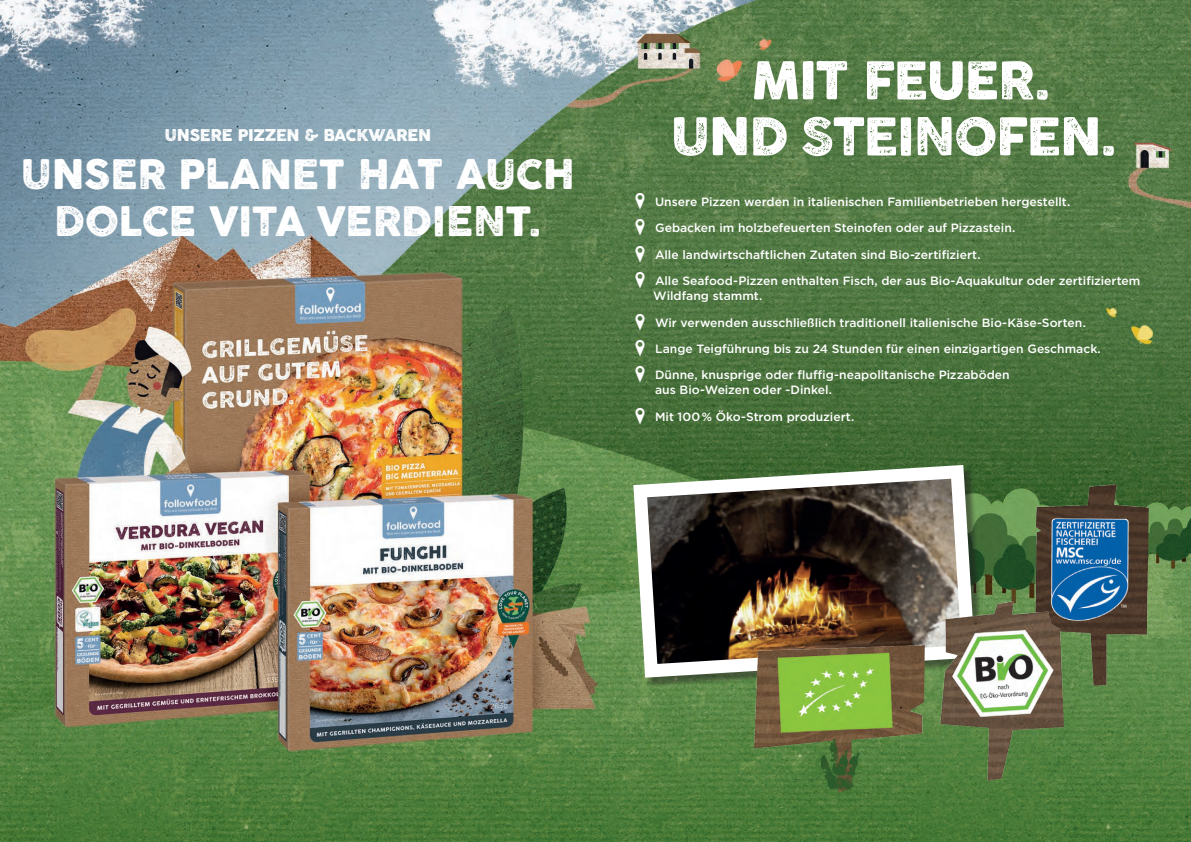
<style>
.page{position:relative;width:1191px;height:842px;background:#fff}
.page>*{position:absolute;margin:0;border:0;box-sizing:border-box;transform-origin:0 0}
.t1{font:51px/56px "Cocogoose Pro Letterpress";letter-spacing:-.025em;color:#fff;text-align:center}
.t2{font:40px/47px "Cocogoose Pro Letterpress";letter-spacing:-.01em;color:#fff;text-align:center}
.t3{font:16px "Cocogoose Pro Letterpress";letter-spacing:-.015em;color:#fff}
.t4{font:500 12px/26.3px "Gotham";color:#fff}
</style>
<div class="page">
<img style="left:0;top:0;width:1191px;height:842px">
<img style="left:626px;top:458px;width:356px;height:226px">
<img style="left:754px;top:646px;width:170px;height:146px">
<img style="left:1035px;top:484px;width:113px;height:202px">
<img style="left:940px;top:601px;width:123px;height:180px">
<svg style="left:635px;top:193px;width:9px;height:16px"></svg>
<svg style="left:635px;top:219px;width:9px;height:17px"></svg>
<svg style="left:635px;top:245px;width:9px;height:17px"></svg>
<svg style="left:635px;top:272px;width:9px;height:16px"></svg>
<svg style="left:635px;top:313px;width:9px;height:17px"></svg>
<svg style="left:635px;top:339px;width:9px;height:17px"></svg>
<svg style="left:635px;top:366px;width:9px;height:16px"></svg>
<svg style="left:635px;top:407px;width:9px;height:17px"></svg>
<h3 class="t3" style="left:165px;top:124px;width:268px">UNSERE PIZZEN &amp; BACKWAREN</h3>
<h2 class="t2" style="left:21px;top:153px;width:556px">UNSER PLANET HAT AUCH<br>DOLCE VITA VERDIENT.</h2>
<h1 class="t1" style="left:670px;top:55px;width:447px">MIT FEUER.<br>UND STEINOFEN.</h1>
<p class="t4" style="left:655px;top:189px;width:487px">Unsere Pizzen werden in italienischen Familienbetrieben hergestellt.<br>Gebacken im holzbefeuerten Steinofen oder auf Pizzastein.<br>Alle landwirtschaftlichen Zutaten sind Bio-zertifiziert.<br>Alle Seafood-Pizzen enthalten Fisch, der aus Bio-Aquakultur oder zertifiziertem</p>
<p class="t4" style="left:653px;top:283px;width:449px">Wildfang stammt.<br>Wir verwenden ausschließlich traditionell italienische Bio-Käse-Sorten.<br>Lange Teigführung bis zu 24 Stunden für einen einzigartigen Geschmack.<br>Dünne, knusprige oder fluffig-neapolitanische Pizzaböden</p>
<p class="t4" style="left:655px;top:377px;width:201px">aus Bio-Weizen oder -Dinkel.<br>Mit 100 % Öko-Strom produziert.</p>
</div>
